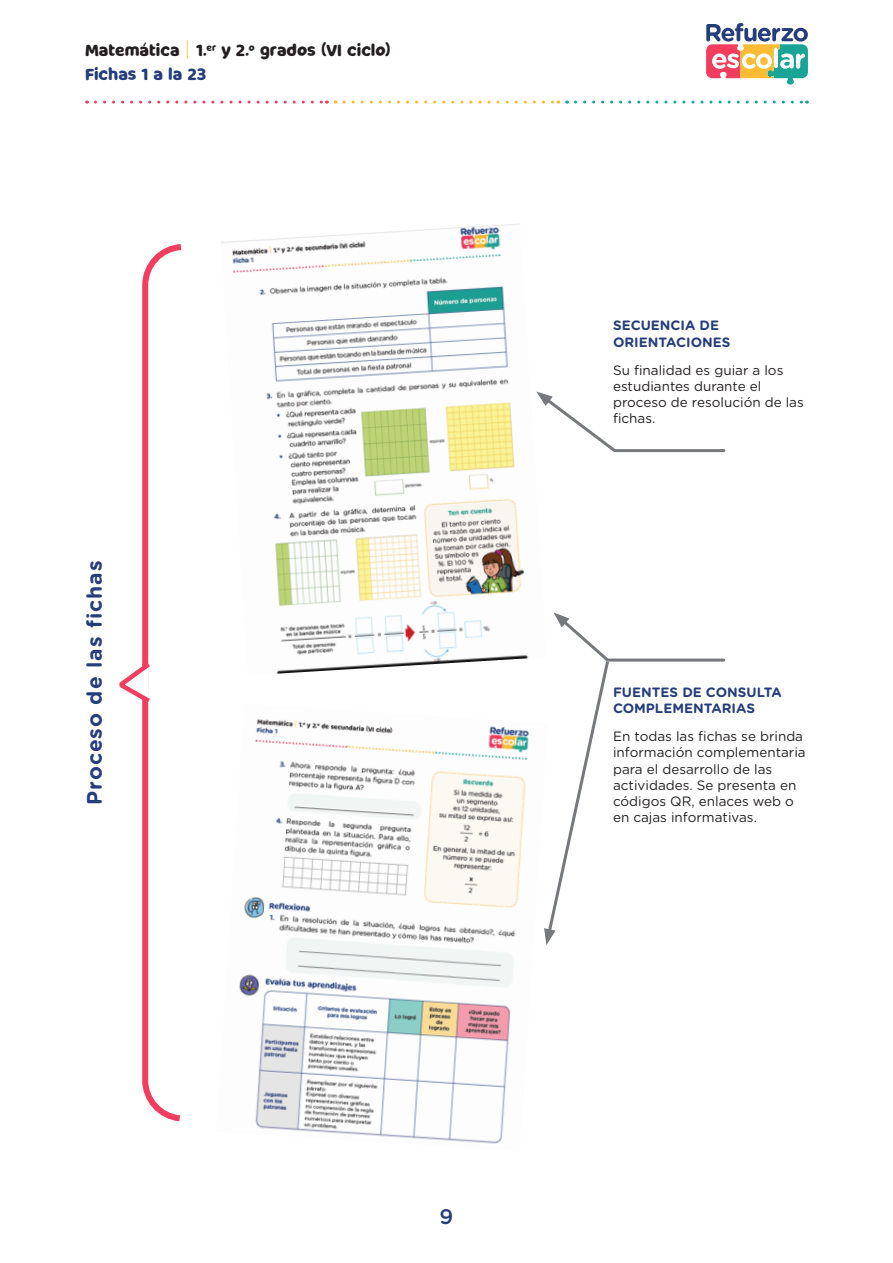
<style>
.page{position:relative;width:893px;height:1263px;background:#fff}
.page>*{position:absolute;margin:0;border:0;box-sizing:border-box;transform-origin:0 0}
.Texto_tabla_centrado{font:700 21px "Gotham Rounded";letter-spacing:.05em;color:#253e7b}
.t1{font:500 21px "Gotham Rounded";color:#253e7b}
.t2{font:16.5px/23.4px "Milky Nice Clean";color:#231f20}
.Texto_tabla_centrado-2{font:13.5px/16.2px "Gotham Rounded";color:#231f20}
.Texto_tabla_centrado-3{font:700 13.5px/16.2px "Gotham Rounded";color:#253e7b}
.s1{font-family:"Gotham Rounded";font-weight:300;font-size:19.5px;color:#fbbc33}
.s2{color:#253e7b}
</style>
<div class="page">
<svg style="left:706px;top:23px;width:102px;height:62px"></svg>
<svg style="left:95px;top:101px;width:232px;height:3px"></svg>
<svg style="left:344px;top:101px;width:215px;height:3px"></svg>
<svg style="left:575px;top:101px;width:232px;height:3px"></svg>
<img style="left:239px;top:719px;width:291px;height:425px">
<svg style="left:547px;top:395px;width:179px;height:58px"></svg>
<img style="left:221px;top:224px;width:326px;height:450px">
<svg style="left:544px;top:612px;width:182px;height:333px"></svg>
<svg style="left:119px;top:244px;width:63px;height:878px"></svg>
<p class="t2" style="left:85px;top:39px;width:307px">Matemática <span class="s1">|</span> 1.<sup>er</sup> y 2.<sup>o</sup> grados (VI ciclo)<br><span class="s2">Fichas 1 a la 23</span></p>
<p class="Texto_tabla_centrado" style="left:79px;top:805px;width:246px;rotate:-90deg">Proceso de las fichas</p>
<h1 class="t1" style="left:440px;top:1202px;width:15px">9</h1>
<p class="Texto_tabla_centrado-3" style="left:613px;top:317px;width:119px">SECUENCIA DE<br>ORIENTACIONES</p>
<p class="Texto_tabla_centrado-2" style="left:613px;top:361px;width:192px">Su finalidad es guiar a los estudiantes durante el proceso de resolución de las fichas.</p>
<p class="Texto_tabla_centrado-3" style="left:613px;top:683px;width:170px">FUENTES DE CONSULTA<br>COMPLEMENTARIAS</p>
<p class="Texto_tabla_centrado-2" style="left:613px;top:728px;width:194px">En todas las fichas se brinda información complementaria para el desarrollo de las actividades. Se presenta en códigos QR, enlaces web o en cajas informativas.</p>
</div>
